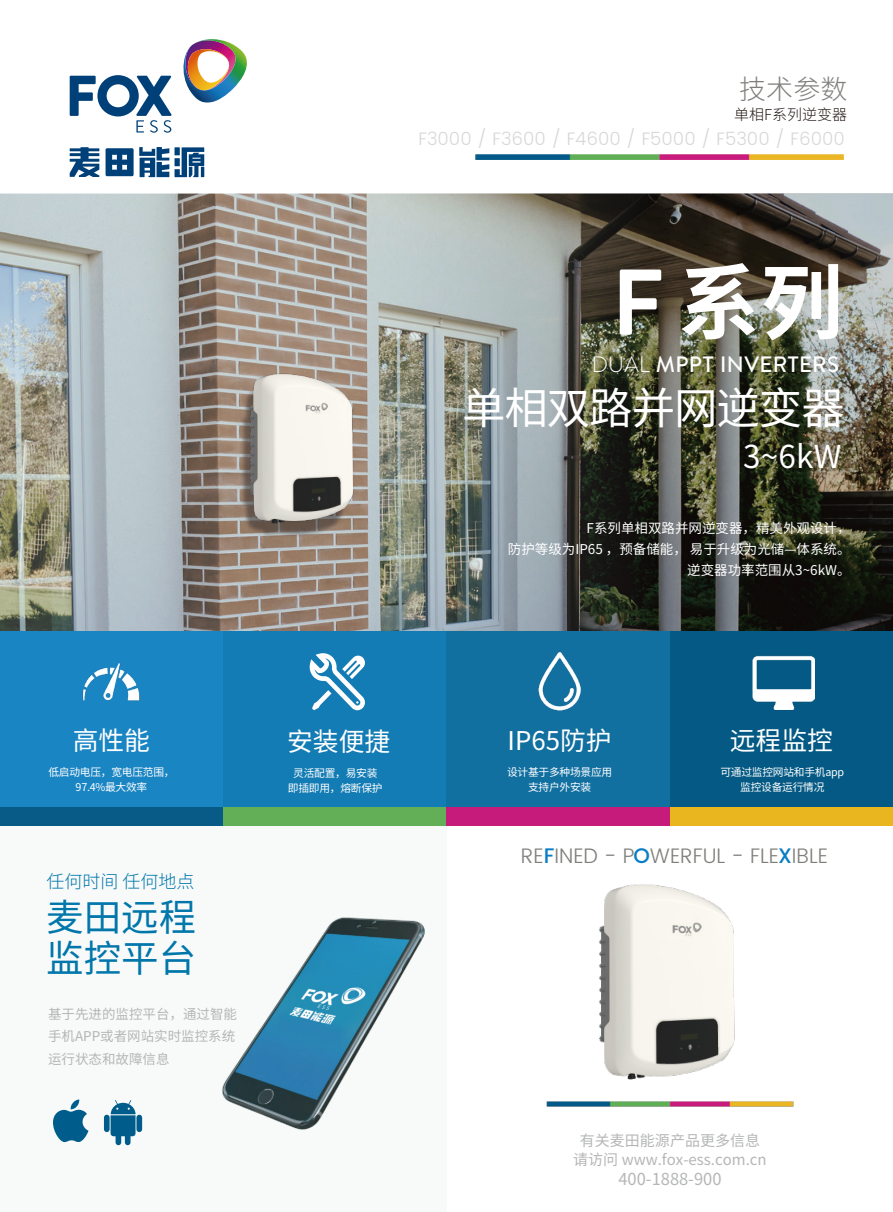
<style>
.page{position:relative;width:893px;height:1212px;background:#fff}
.page>*{position:absolute;margin:0;border:0;box-sizing:border-box;transform-origin:0 0}
.t1{font:700 81.9px "Source Han Sans CN";color:#fff}
.t2{font:43.5px "Source Han Sans CN";letter-spacing:-.025em;color:#fff}
.t3{font:37.5px/40.5px "Source Han Sans CN";color:#0076ab}
.t4{font:31.5px "Source Han Sans CN";color:#fff}
.t5{font:300 27px "Source Han Sans CN";color:#807f7b}
.t6{font:25.8px "Source Han Sans CN";color:#fff}
.t7{font:500 22.2px "Brandon Text";letter-spacing:.015em;color:#fff}
.t8{font:300 21px "Poppins";color:#807f7b}
.t9{font:300 18px "Poppins";color:#d7d7d8}
.t10{font:300 18px "Source Han Sans CN";color:#0076ab}
.t11{font:16.5px "Source Han Sans CN";color:#b5b6b6}
.t12{font:15px/19.5px "Source Han Sans CN";color:#b5b6b6;text-align:center}
.t13{font:300 15px "Source Han Sans CN";color:#221815}
.t14{font:13.5px/21px "Source Han Sans CN";color:#fff;text-align:right}
.t15{font:13.5px/22.5px "Source Han Sans CN";color:#b6b5b6}
.t16{font:10.8px/15px "Source Han Sans CN";letter-spacing:-.025em;color:#fff;text-align:center}
.s1{font-family:"Brandon Text";font-size:93.15px}
.s2{font-weight:300}
.s3{font-weight:500;color:#097ec4}
</style>
<div class="page">
<img style="left:0;top:194px;width:893px;height:437px">
<img style="left:180px;top:368px;width:229px;height:168px">
<div style="left:0;top:805px;width:447px;height:407px;background:#f8faf9"></div>
<img style="left:475px;top:154px;width:369px;height:5px">
<img style="left:546px;top:1101px;width:248px;height:6px">
<svg style="left:70px;top:75px;width:102px;height:58px"></svg>
<svg style="left:70px;top:147px;width:134px;height:30px"></svg>
<img style="left:183px;top:39px;width:64px;height:64px">
<svg style="left:104px;top:1100px;width:38px;height:45px"></svg>
<svg style="left:53px;top:1099px;width:35px;height:43px"></svg>
<img style="left:222px;top:917px;width:203px;height:213px">
<div style="left:0;top:631px;width:223px;height:176px;background:#1a85c3"></div>
<div style="left:223px;top:631px;width:223px;height:176px;background:#137cb4"></div>
<div style="left:446px;top:631px;width:224px;height:176px;background:#1270a1"></div>
<div style="left:670px;top:631px;width:223px;height:176px;background:#045a84"></div>
<div style="left:0;top:807px;width:223px;height:18px;background:#075b86"></div>
<div style="left:223px;top:807px;width:223px;height:18px;background:#63af57"></div>
<div style="left:446px;top:807px;width:224px;height:18px;background:#c61b7a"></div>
<div style="left:670px;top:807px;width:223px;height:18px;background:#eab61f"></div>
<img style="left:82px;top:663px;width:58px;height:38px">
<img style="left:752px;top:655px;width:62px;height:55px">
<img style="left:538px;top:651px;width:43px;height:59px">
<svg style="left:310px;top:653px;width:55px;height:57px"></svg>
<img style="left:599px;top:884px;width:136px;height:196px">
<h3 class="t5" style="left:739px;top:74px;width:110px">技术参数</h3>
<h3 class="t13" style="left:734px;top:106px;width:114px">单相F系列逆变器</h3>
<h3 class="t9" style="left:419px;top:126px;width:428px">F3000 / F3600 / F4600 / F5000 / F5300 / F6000</h3>
<h1 class="t1" style="left:612px;top:256px;width:232px"><span class="s1">F</span>系列</h1>
<h3 class="t7" style="left:592px;top:349px;width:249px"><span class="s2">DUAL</span> MPPT INVERTERS</h3>
<h2 class="t2" style="left:462px;top:384px;width:384px">单相双路并网逆变器</h2>
<h3 class="t4" style="left:743px;top:439px;width:100px">3~6kW</h3>
<p class="t14" style="left:508px;top:517px;width:344px">F系列单相双路并网逆变器，精美外观设计，<br>防护等级为IP65 ，预备储能， 易于升级为光储—体系统。逆变器功率范围从3~6kW。</p>
<h3 class="t6" style="left:73px;top:726px;width:79px">高性能</h3>
<h3 class="t6" style="left:507px;top:726px;width:106px">IP65防护</h3>
<h3 class="t6" style="left:730px;top:726px;width:105px">远程监控</h3>
<p class="t16" style="left:720px;top:765px;width:125px">可通过监控网站和手机app监控设备运行情况</p>
<h3 class="t6" style="left:287px;top:727px;width:105px">安装便捷</h3>
<p class="t16" style="left:288px;top:766px;width:96px">灵活配置，易安装即插即用，熔断保护</p>
<p class="t16" style="left:48px;top:765px;width:128px">低启动电压，宽电压范围，<br>97.4%最大效率</p>
<p class="t16" style="left:507px;top:765px;width:107px">设计基于多种场景应用支持户外安装</p>
<h3 class="t10" style="left:47px;top:871px;width:149px">任何时间 任何地点</h3>
<h3 class="t3" style="left:46px;top:898px;width:151px">麦田远程监控平台</h3>
<p class="t15" style="left:48px;top:1003px;width:190px">基于先进的监控平台，通过智能手机APP或者网站实时监控系统运行状态和故障信息</p>
<h3 class="t8" style="left:521px;top:841px;width:309px">RE<span class="s3">F</span>INED - P<span class="s3">O</span>WERFUL - FLE<span class="s3">X</span>IBLE</h3>
<h3 class="t12" style="left:573px;top:1130px;width:195px">有关麦田能源产品更多信息请访问 www.fox-ess.com.cn</h3>
<h3 class="t11" style="left:618px;top:1169px;width:105px">400-1888-900</h3>
</div>
